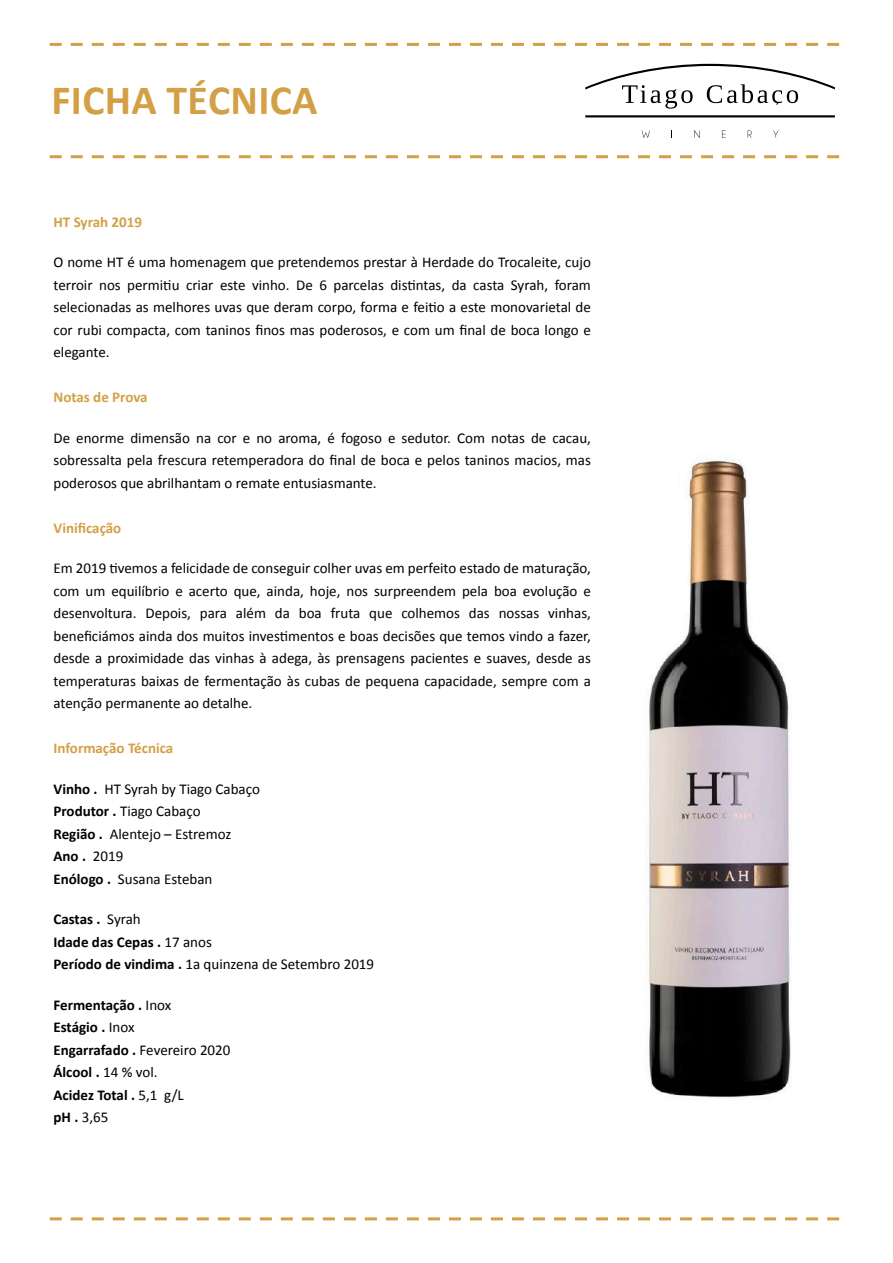
<style>
.page{position:relative;width:893px;height:1263px;background:#fff}
.page>*{position:absolute;margin:0;border:0;box-sizing:border-box;transform-origin:0 0}
.t1{font:700 41.7px "Calibri";letter-spacing:.005em;color:#d3a045}
.t2{font:15px/22.5px "Calibri";color:#000;text-align:justify}
.t3{font:700 15px/22.5px "Calibri";color:#000}
.t4{font:700 15px "Calibri";color:#d3a045}
.s1{font-weight:700}
.s2{font-weight:400}
</style>
<div class="page">
<img style="left:646px;top:459px;width:146px;height:639px">
<svg style="left:50px;top:43px;width:12px;height:3px"></svg>
<svg style="left:71px;top:43px;width:12px;height:3px"></svg>
<svg style="left:92px;top:43px;width:12px;height:3px"></svg>
<svg style="left:113px;top:43px;width:12px;height:3px"></svg>
<svg style="left:134px;top:43px;width:12px;height:3px"></svg>
<svg style="left:155px;top:43px;width:12px;height:3px"></svg>
<svg style="left:176px;top:43px;width:12px;height:3px"></svg>
<svg style="left:197px;top:43px;width:12px;height:3px"></svg>
<svg style="left:218px;top:43px;width:12px;height:3px"></svg>
<svg style="left:239px;top:43px;width:12px;height:3px"></svg>
<svg style="left:260px;top:43px;width:12px;height:3px"></svg>
<svg style="left:281px;top:43px;width:12px;height:3px"></svg>
<svg style="left:302px;top:43px;width:12px;height:3px"></svg>
<svg style="left:323px;top:43px;width:12px;height:3px"></svg>
<svg style="left:344px;top:43px;width:12px;height:3px"></svg>
<svg style="left:365px;top:43px;width:12px;height:3px"></svg>
<svg style="left:386px;top:43px;width:12px;height:3px"></svg>
<svg style="left:407px;top:43px;width:12px;height:3px"></svg>
<svg style="left:428px;top:43px;width:12px;height:3px"></svg>
<svg style="left:449px;top:43px;width:12px;height:3px"></svg>
<svg style="left:470px;top:43px;width:12px;height:3px"></svg>
<svg style="left:491px;top:43px;width:12px;height:3px"></svg>
<svg style="left:512px;top:43px;width:12px;height:3px"></svg>
<svg style="left:533px;top:43px;width:12px;height:3px"></svg>
<svg style="left:554px;top:43px;width:12px;height:3px"></svg>
<svg style="left:575px;top:43px;width:12px;height:3px"></svg>
<svg style="left:596px;top:43px;width:12px;height:3px"></svg>
<svg style="left:617px;top:43px;width:12px;height:3px"></svg>
<svg style="left:638px;top:43px;width:12px;height:3px"></svg>
<svg style="left:659px;top:43px;width:12px;height:3px"></svg>
<svg style="left:680px;top:43px;width:12px;height:3px"></svg>
<svg style="left:701px;top:43px;width:12px;height:3px"></svg>
<svg style="left:722px;top:43px;width:12px;height:3px"></svg>
<svg style="left:743px;top:43px;width:12px;height:3px"></svg>
<svg style="left:764px;top:43px;width:12px;height:3px"></svg>
<svg style="left:785px;top:43px;width:12px;height:3px"></svg>
<svg style="left:806px;top:43px;width:12px;height:3px"></svg>
<svg style="left:827px;top:43px;width:12px;height:3px"></svg>
<svg style="left:50px;top:155px;width:12px;height:3px"></svg>
<svg style="left:71px;top:155px;width:12px;height:3px"></svg>
<svg style="left:92px;top:155px;width:12px;height:3px"></svg>
<svg style="left:113px;top:155px;width:12px;height:3px"></svg>
<svg style="left:134px;top:155px;width:12px;height:3px"></svg>
<svg style="left:155px;top:155px;width:12px;height:3px"></svg>
<svg style="left:176px;top:155px;width:12px;height:3px"></svg>
<svg style="left:197px;top:155px;width:12px;height:3px"></svg>
<svg style="left:218px;top:155px;width:12px;height:3px"></svg>
<svg style="left:239px;top:155px;width:12px;height:3px"></svg>
<svg style="left:260px;top:155px;width:12px;height:3px"></svg>
<svg style="left:281px;top:155px;width:12px;height:3px"></svg>
<svg style="left:302px;top:155px;width:12px;height:3px"></svg>
<svg style="left:323px;top:155px;width:12px;height:3px"></svg>
<svg style="left:344px;top:155px;width:12px;height:3px"></svg>
<svg style="left:365px;top:155px;width:12px;height:3px"></svg>
<svg style="left:386px;top:155px;width:12px;height:3px"></svg>
<svg style="left:407px;top:155px;width:12px;height:3px"></svg>
<svg style="left:428px;top:155px;width:12px;height:3px"></svg>
<svg style="left:449px;top:155px;width:12px;height:3px"></svg>
<svg style="left:470px;top:155px;width:12px;height:3px"></svg>
<svg style="left:491px;top:155px;width:12px;height:3px"></svg>
<svg style="left:512px;top:155px;width:12px;height:3px"></svg>
<svg style="left:533px;top:155px;width:12px;height:3px"></svg>
<svg style="left:554px;top:155px;width:12px;height:3px"></svg>
<svg style="left:575px;top:155px;width:12px;height:3px"></svg>
<svg style="left:596px;top:155px;width:12px;height:3px"></svg>
<svg style="left:617px;top:155px;width:12px;height:3px"></svg>
<svg style="left:638px;top:155px;width:12px;height:3px"></svg>
<svg style="left:659px;top:155px;width:12px;height:3px"></svg>
<svg style="left:680px;top:155px;width:12px;height:3px"></svg>
<svg style="left:701px;top:155px;width:12px;height:3px"></svg>
<svg style="left:722px;top:155px;width:12px;height:3px"></svg>
<svg style="left:743px;top:155px;width:12px;height:3px"></svg>
<svg style="left:764px;top:155px;width:12px;height:3px"></svg>
<svg style="left:785px;top:155px;width:12px;height:3px"></svg>
<svg style="left:806px;top:155px;width:12px;height:3px"></svg>
<svg style="left:827px;top:155px;width:12px;height:3px"></svg>
<svg style="left:50px;top:1217px;width:12px;height:3px"></svg>
<svg style="left:71px;top:1217px;width:12px;height:3px"></svg>
<svg style="left:92px;top:1217px;width:12px;height:3px"></svg>
<svg style="left:113px;top:1217px;width:12px;height:3px"></svg>
<svg style="left:134px;top:1217px;width:12px;height:3px"></svg>
<svg style="left:155px;top:1217px;width:12px;height:3px"></svg>
<svg style="left:176px;top:1217px;width:12px;height:3px"></svg>
<svg style="left:197px;top:1217px;width:12px;height:3px"></svg>
<svg style="left:218px;top:1217px;width:12px;height:3px"></svg>
<svg style="left:239px;top:1217px;width:12px;height:3px"></svg>
<svg style="left:260px;top:1217px;width:12px;height:3px"></svg>
<svg style="left:281px;top:1217px;width:12px;height:3px"></svg>
<svg style="left:302px;top:1217px;width:12px;height:3px"></svg>
<svg style="left:323px;top:1217px;width:12px;height:3px"></svg>
<svg style="left:344px;top:1217px;width:12px;height:3px"></svg>
<svg style="left:365px;top:1217px;width:12px;height:3px"></svg>
<svg style="left:386px;top:1217px;width:12px;height:3px"></svg>
<svg style="left:407px;top:1217px;width:12px;height:3px"></svg>
<svg style="left:428px;top:1217px;width:12px;height:3px"></svg>
<svg style="left:449px;top:1217px;width:12px;height:3px"></svg>
<svg style="left:470px;top:1217px;width:12px;height:3px"></svg>
<svg style="left:491px;top:1217px;width:12px;height:3px"></svg>
<svg style="left:512px;top:1217px;width:12px;height:3px"></svg>
<svg style="left:533px;top:1217px;width:12px;height:3px"></svg>
<svg style="left:554px;top:1217px;width:12px;height:3px"></svg>
<svg style="left:575px;top:1217px;width:12px;height:3px"></svg>
<svg style="left:596px;top:1217px;width:12px;height:3px"></svg>
<svg style="left:617px;top:1217px;width:12px;height:3px"></svg>
<svg style="left:638px;top:1217px;width:12px;height:3px"></svg>
<svg style="left:659px;top:1217px;width:12px;height:3px"></svg>
<svg style="left:680px;top:1217px;width:12px;height:3px"></svg>
<svg style="left:701px;top:1217px;width:12px;height:3px"></svg>
<svg style="left:722px;top:1217px;width:12px;height:3px"></svg>
<svg style="left:743px;top:1217px;width:12px;height:3px"></svg>
<svg style="left:764px;top:1217px;width:12px;height:3px"></svg>
<svg style="left:785px;top:1217px;width:12px;height:3px"></svg>
<svg style="left:806px;top:1217px;width:12px;height:3px"></svg>
<svg style="left:827px;top:1217px;width:12px;height:3px"></svg>
<hr style="left:585px;top:115px;width:249px;height:3px;background:#000">
<svg style="left:585px;top:64px;width:249px;height:45px"></svg>
<svg style="left:641px;top:130px;width:9px;height:8px"></svg>
<svg style="left:694px;top:130px;width:5px;height:8px"></svg>
<svg style="left:722px;top:130px;width:3px;height:8px"></svg>
<svg style="left:747px;top:130px;width:4px;height:8px"></svg>
<svg style="left:773px;top:130px;width:5px;height:8px"></svg>
<h1 class="t1" style="left:52px;top:71px;width:267px">FICHA TÉCNICA</h1>
<p class="t4" style="left:53px;top:211px;width:90px">HT Syrah 2019</p>
<p class="t2" style="left:53px;top:251px;width:539px">O nome HT é uma homenagem que pretendemos prestar à Herdade do Trocaleite, cujo terroir nos permitiu criar este vinho. De 6 parcelas distintas, da casta Syrah, foram selecionadas as melhores uvas que deram corpo, forma e feitio a este monovarietal de cor rubi compacta, com taninos finos mas poderosos, e com um final de boca longo e elegante.</p>
<p class="t4" style="left:53px;top:387px;width:96px">Notas de Prova</p>
<p class="t2" style="left:53px;top:426px;width:539px">De enorme dimensão na cor e no aroma, é fogoso e sedutor. Com notas de cacau, sobressalta pela frescura retemperadora do final de boca e pelos taninos macios, mas poderosos que abrilhantam o remate entusiasmante.</p>
<p class="t4" style="left:53px;top:517px;width:69px">Vinificação</p>
<p class="t2" style="left:53px;top:557px;width:539px">Em 2019 tivemos a felicidade de conseguir colher uvas em perfeito estado de maturação, com um equilíbrio e acerto que, ainda, hoje, nos surpreendem pela boa evolução e desenvoltura. Depois, para além da boa fruta que colhemos das nossas vinhas, beneficiámos ainda dos muitos investimentos e boas decisões que temos vindo a fazer, desde a proximidade das vinhas à adega, às prensagens pacientes e suaves, desde as temperaturas baixas de fermentação às cubas de pequena capacidade, sempre com a atenção permanente ao detalhe.</p>
<p class="t4" style="left:53px;top:738px;width:121px">Informação Técnica</p>
<p class="t2" style="left:53px;top:777px;width:208px;text-align:left"><span class="s1">Vinho .</span> HT Syrah by Tiago Cabaço<br><span class="s1">Produtor .</span> Tiago Cabaço<br><span class="s1">Região .</span> Alentejo – Estremoz<br><span class="s1">Ano .</span> 2019<br><span class="s1">Enólogo .</span> Susana Esteban</p>
<p class="t3" style="left:53px;top:907px;width:322px">Castas . <span class="s2">Syrah<br></span>Idade das Cepas . <span class="s2">17 anos<br></span>Período de vindima . <span class="s2">1a quinzena de Setembro 2019</span></p>
<p class="t3" style="left:53px;top:993px;width:178px">Fermentação . <span class="s2">Inox<br></span>Estágio . <span class="s2">Inox<br></span>Engarrafado . <span class="s2">Fevereiro 2020<br></span>Álcool . <span class="s2">14 % vol.<br></span>Acidez Total . <span class="s2">5,1 g/L<br></span>pH . <span class="s2">3,65</span></p>
</div>
